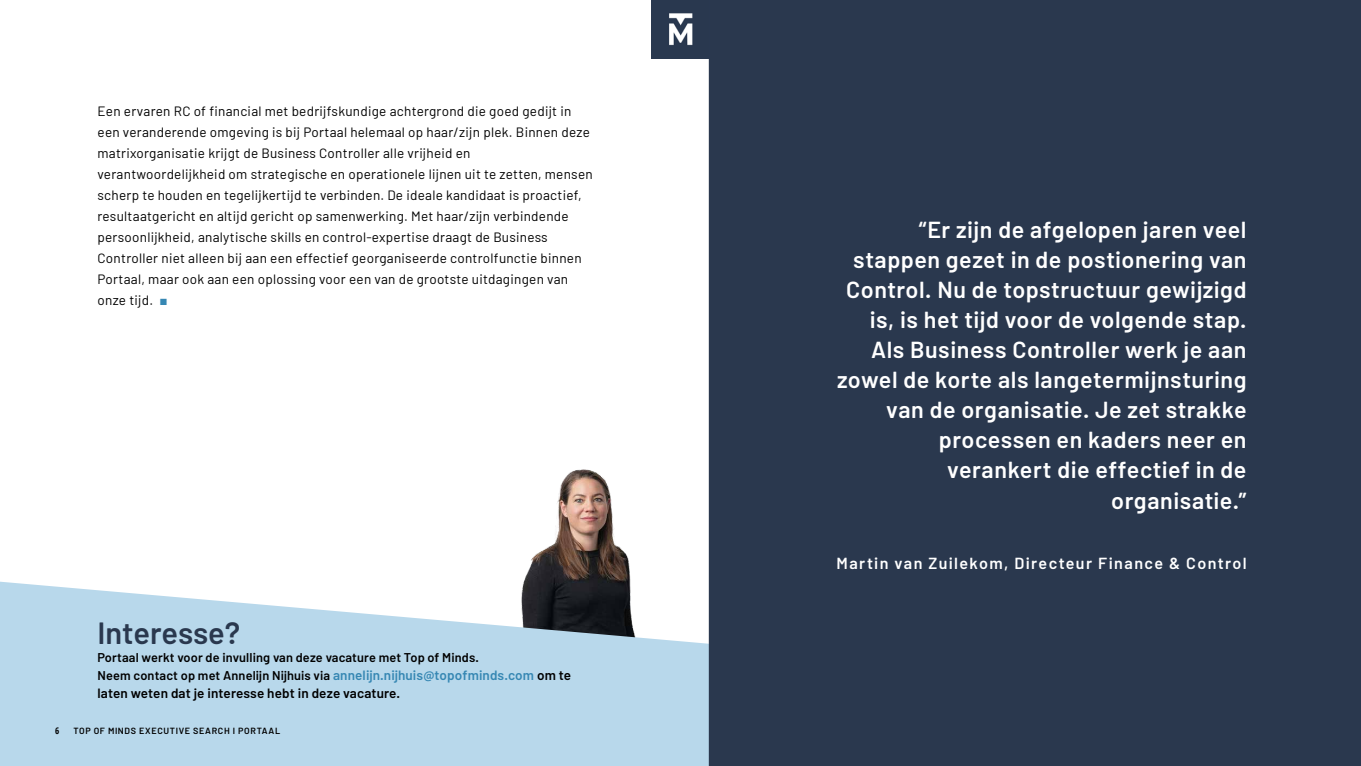
<style>
.page{position:relative;width:1361px;height:766px;background:#fff}
.page>*{position:absolute;margin:0;border:0;box-sizing:border-box;transform-origin:0 0}
.t1{font:600 30.75px "Barlow";color:#2a384e}
.t2{font:600 23.25px/30px "Barlow";letter-spacing:.025em;color:#fff;text-align:right}
.t3{font:600 16.12px "Barlow";letter-spacing:.085em;color:#fff}
.t4{font:13.5px/21px "Barlow";letter-spacing:.02em;color:#000}
.t5{font:600 13.5px "Barlow";letter-spacing:.01em;color:#000}
.t6{font:600 12.75px/18px "Barlow";letter-spacing:.01em;color:#000}
.t7{font:600 9px "Barlow";letter-spacing:.07em;color:#000}
.t8{font:700 condensed 9px "Open Sans";color:#000}
.s1{color:#3687b3}
.s2{font-size:13.5px;color:#3687b3}
.s3{font-size:13.5px}
</style>
<div class="page">
<img style="left:524px;top:469px;width:107px;height:112px">
<svg style="left:0;top:581px;width:709px;height:184px;background:#bad4e4"></svg>
<div style="left:709px;top:0;width:652px;height:765px;background:#2a384e"></div>
<img style="left:651px;top:0;width:58px;height:58px">
<p class="t4" style="left:98px;top:99px;width:497px">Een ervaren RC of financial met bedrijfskundige achtergrond die goed gedijt in een veranderende omgeving is bij Portaal helemaal op haar/zijn plek. Binnen deze matrixorganisatie krijgt de Business Controller alle vrijheid en verantwoordelijkheid om strategische en operationele lijnen uit te zetten, mensen scherp te houden en tegelijkertijd te verbinden. De ideale kandidaat is proactief, resultaatgericht en altijd gericht op samenwerking. Met haar/zijn verbindende persoonlijkheid, analytische skills en control-expertise draagt de Business Controller niet alleen bij aan een effectief georganiseerde controlfunctie binnen Portaal, maar ook aan een oplossing voor een van de grootste uitdagingen van onze tijd. <span class="s1">■</span></p>
<h1 class="t1" style="left:98px;top:613px;width:144px">Interesse?</h1>
<p class="t6" style="left:98px;top:647px;width:475px">Portaal werkt voor de invulling van deze vacature met Top of Minds.<br>Neem contact op met Annelijn Nijhuis via <span class="s2">annelijn.nijhuis@topofminds.com</span> <span class="s3">om te</span></p>
<p class="t5" style="left:98px;top:684px;width:304px">laten weten dat je interesse hebt in deze vacature.</p>
<p class="t8" style="left:55px;top:724px;width:6px">6</p>
<p class="t7" style="left:73px;top:725px;width:208px">TOP OF MINDS EXECUTIVE SEARCH I PORTAAL</p>
<p class="t2" style="left:837px;top:214px;width:411px">“Er zijn de afgelopen jaren veel stappen gezet in de postionering van<br>Control. Nu de topstructuur gewijzigd is, is het tijd voor de volgende stap.<br>Als Business Controller werk je aan zowel de korte als langetermijnsturing van de organisatie. Je zet strakke processen en kaders neer en verankert die effectief in de organisatie.”</p>
<p class="t3" style="left:836px;top:552px;width:411px">Martin van Zuilekom, Directeur Finance &amp; Control</p>
</div>
